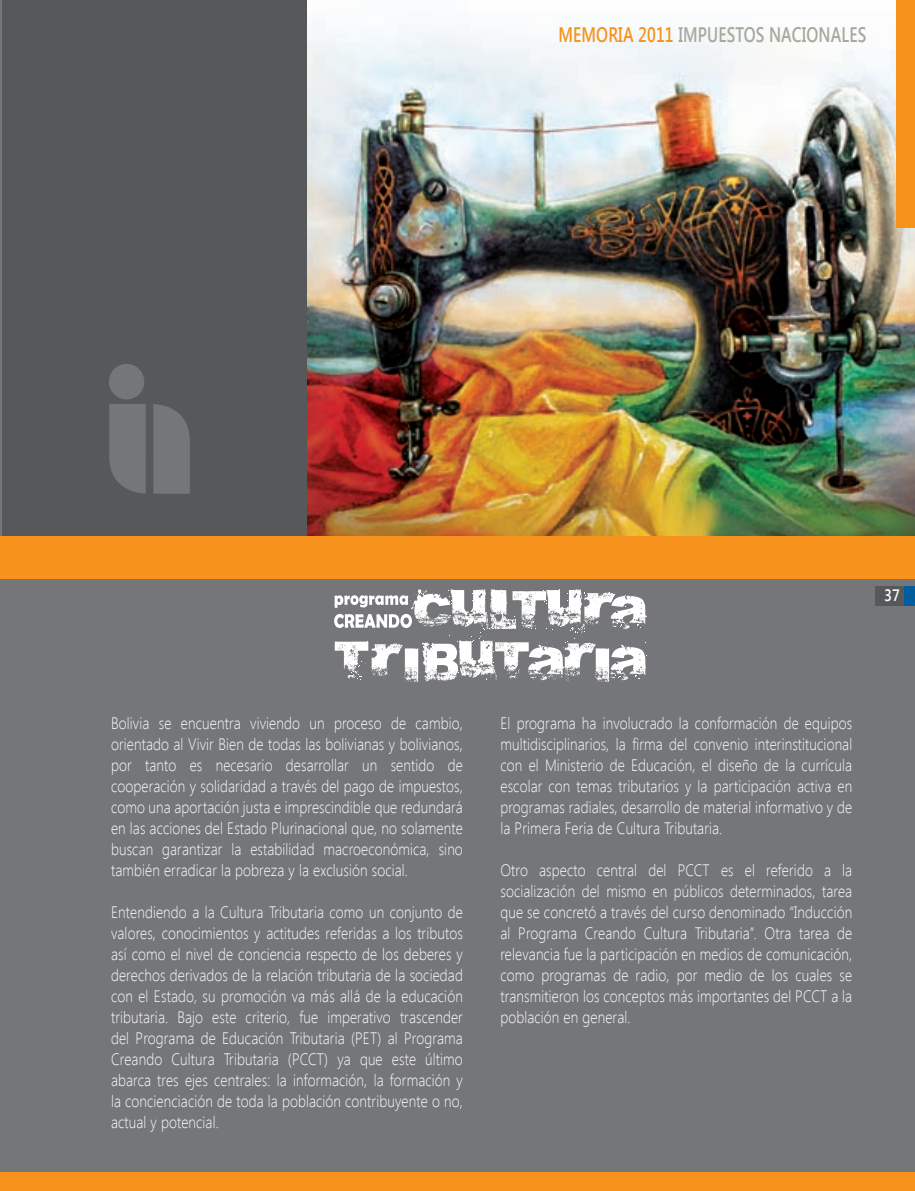
<style>
.page{position:relative;width:915px;height:1191px;background:#fff}
.page>*{position:absolute;margin:0;border:0;box-sizing:border-box;transform-origin:0 0}
.t1{font:600 21px "Segoe UI";letter-spacing:.01em;color:#a8a89d;scale:.75 1}
.t2{font:300 16.5px/21px "Segoe UI";letter-spacing:.01em;color:#fff;text-align:justify;scale:.85 1}
.t3{font:600 16.5px "Segoe UI";color:#fff;scale:.85 1}
.s1{color:#f7931d}
</style>
<div class="page">
<div style="left:0;top:0;width:914px;height:1191px;background:#757679"></div>
<img style="left:307px;top:0;width:607px;height:536px">
<div style="left:2px;top:0;width:305px;height:578px;background:#57585a"></div>
<div style="left:0;top:536px;width:914px;height:42px;background:#f7931d"></div>
<div style="left:0;top:1171px;width:914px;height:20px;background:#f7931d"></div>
<svg style="left:109px;top:404px;width:37px;height:90px;background:#727375"></svg>
<svg style="left:153px;top:404px;width:37px;height:90px;background:#727375"></svg>
<div style="left:109px;top:363px;width:35px;height:37px;background:#757679;border-radius:50%"></div>
<svg style="left:334px;top:589px;width:313px;height:92px"></svg>
<img style="left:530px;top:624px;width:61px;height:1px">
<img style="left:531px;top:625px;width:44px;height:1px">
<div style="left:895px;top:0;width:19px;height:228px;background:#f7931d"></div>
<div style="left:902px;top:585px;width:12px;height:20px;background:#005e9f"></div>
<div style="left:875px;top:585px;width:28px;height:20px;background:#57585a"></div>
<p class="t1" style="left:558px;top:19px;width:411px"><span class="s1">MEMORIA 2011</span> IMPUESTOS NACIONALES</p>
<p class="t3" style="left:883px;top:583px;width:20px">37</p>
<p class="t2" style="left:111px;top:711px;width:415px">Bolivia se encuentra viviendo un proceso de cambio, orientado al Vivir Bien de todas las bolivianas y bolivianos, por tanto es necesario desarrollar un sentido de cooperación y solidaridad a través del pago de impuestos, como una aportación justa e imprescindible que redundará en las acciones del Estado Plurinacional que, no solamente buscan garantizar la estabilidad macroeconómica, sino también erradicar la pobreza y la exclusión social.</p>
<p class="t2" style="left:111px;top:900px;width:415px">Entendiendo a la Cultura Tributaria como un conjunto de valores, conocimientos y actitudes referidas a los tributos así como el nivel de conciencia respecto de los deberes y derechos derivados de la relación tributaria de la sociedad con el Estado, su promoción va más allá de la educación tributaria. Bajo este criterio, fue imperativo trascender del Programa de Educación Tributaria (PET) al Programa Creando Cultura Tributaria (PCCT) ya que este último abarca tres ejes centrales: la información, la formación y la concienciación de toda la población contribuyente o no, actual y potencial.</p>
<p class="t2" style="left:500px;top:711px;width:415px">El programa ha involucrado la conformación de equipos multidisciplinarios, la firma del convenio interinstitucional con el Ministerio de Educación, el diseño de la currícula escolar con temas tributarios y la participación activa en programas radiales, desarrollo de material informativo y de la Primera Feria de Cultura Tributaria.</p>
<p class="t2" style="left:500px;top:858px;width:415px">Otro aspecto central del PCCT es el referido a la socialización del mismo en públicos determinados, tarea que se concretó a través del curso denominado “Inducción al Programa Creando Cultura Tributaria”. Otra tarea de relevancia fue la participación en medios de comunicación, como programas de radio, por medio de los cuales se transmitieron los conceptos más importantes del PCCT a la población en general.</p>
</div>
